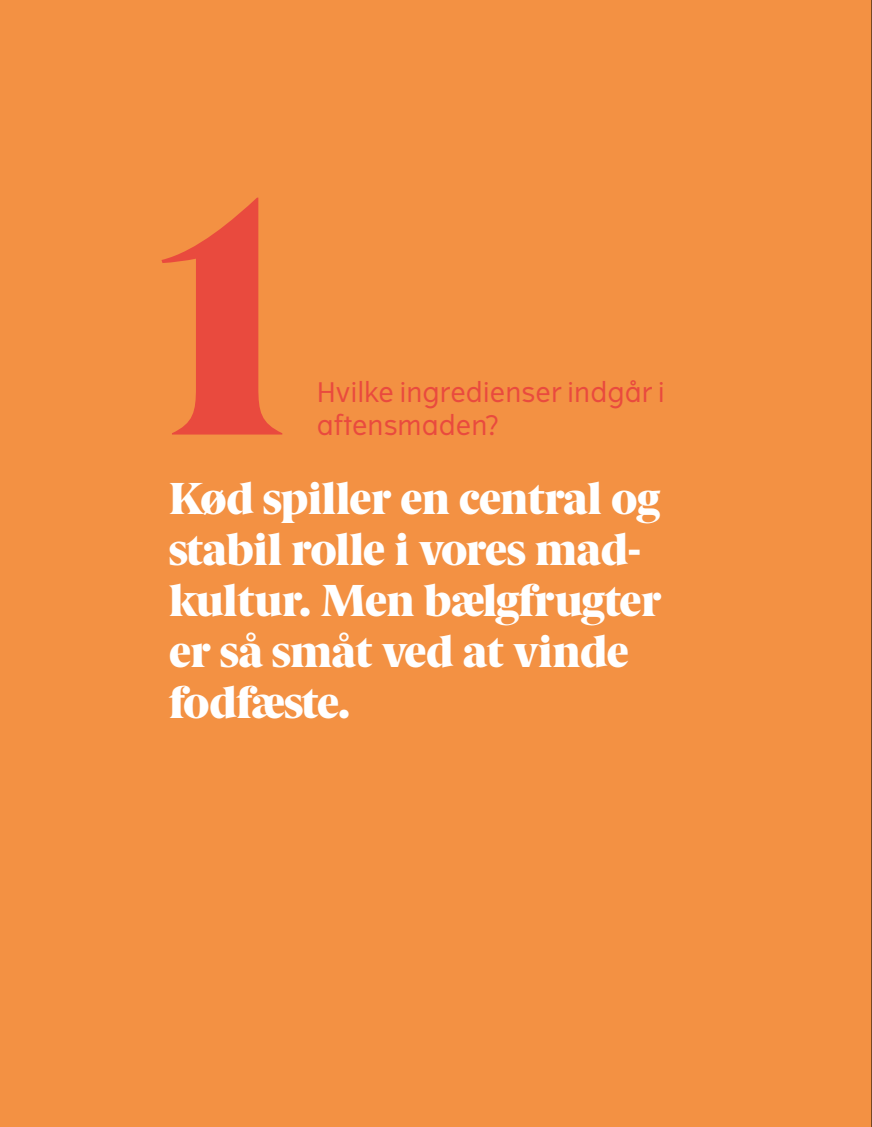
<style>
.page{position:relative;width:872px;height:1127px;background:#f39143}
.page>*{position:absolute;margin:0;border:0;box-sizing:border-box;transform-origin:0 0}
.t1{font:900 337.5px "Berlingske Serif";color:#e94a3e}
.t2{font:900 45px/51px "Berlingske Serif";letter-spacing:-.01em;color:#fff}
.t3{font:27px/32.2px "The Wave";color:#e94a3e}
</style>
<div class="page">
<hr style="left:871px;top:0;width:1px;height:1127px;background:#000">
<h1 class="t1" style="left:158px;top:43px;width:133px">1</h1>
<p class="t3" style="left:317px;top:376px;width:349px">Hvilke ingredienser indgår i aftensmaden?</p>
<p class="t2" style="left:169px;top:470px;width:493px">Kød spiller en central og stabil rolle i vores mad&shy;kultur. Men bælgfrugter er så småt ved at vinde fodfæste.</p>
</div>
